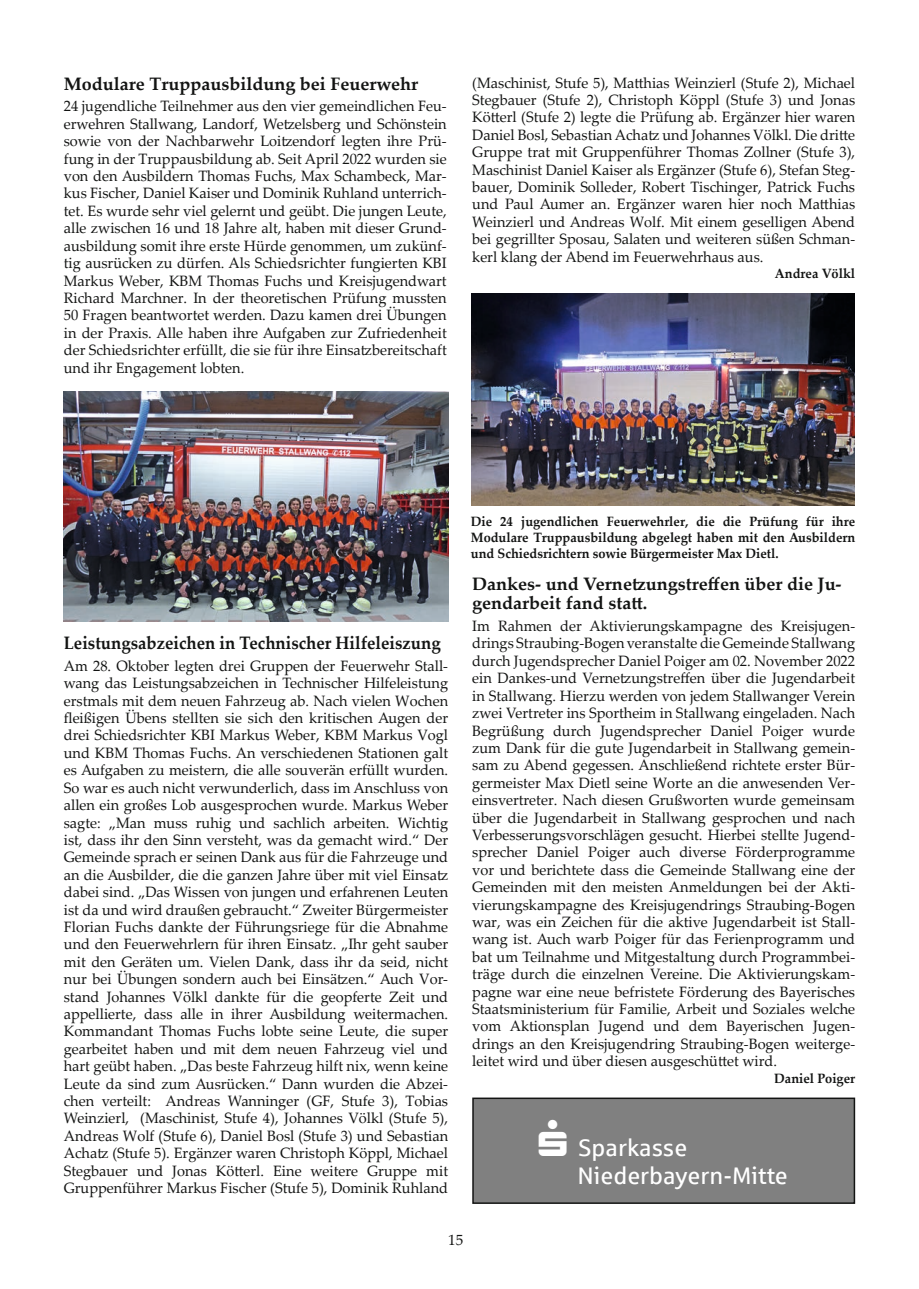
<style>
.page{position:relative;width:919px;height:1289px;background:#fff}
.page>*{position:absolute;margin:0;border:0;box-sizing:border-box;transform-origin:0 0}
.t1{font:24px/28.8px "Sparkasse Rg";color:#fff}
.t2{font:700 18px/19.8px "Palatino Linotype";color:#131413}
.t3{font:700 18px "Palatino Linotype";color:#131413;scale:.93 1}
.t4{font:15px/17.4px "Palatino Linotype";color:#131413;text-align:justify}
.t5{font:700 13.5px/16.2px "Palatino Linotype";color:#131413;text-align:justify;scale:.95 1}
</style>
<div class="page">
<div style="left:473px;top:1098px;width:381px;height:105px;background:#808080"></div>
<div style="left:472px;top:1097px;width:383px;height:106px;border:2px solid #131413"></div>
<img style="left:64px;top:391px;width:384px;height:230px">
<img style="left:472px;top:293px;width:382px;height:212px">
<p class="t2" style="left:64px;top:73px;width:356px">Modulare Truppausbildung bei Feuerwehr</p>
<p class="t4" style="left:64px;top:97px;width:384px">24 jugendliche Teilnehmer aus den vier gemeindlichen Feu&shy;erwehren Stallwang, Landorf, Wetzelsberg und Schönstein sowie von der Nachbarwehr Loitzendorf legten ihre Prü&shy;fung in der Truppausbildung ab. Seit April 2022 wurden sie von den Ausbildern Thomas Fuchs, Max Schambeck, Mar&shy;kus Fischer, Daniel Kaiser und Dominik Ruhland unterrich&shy;tet. Es wurde sehr viel gelernt und geübt. Die jungen Leute, alle zwischen 16 und 18 Jahre alt, haben mit dieser Grund&shy;ausbildung somit ihre erste Hürde genommen, um zukünf&shy;tig ausrücken zu dürfen. Als Schiedsrichter fungierten KBI Markus Weber, KBM Thomas Fuchs und Kreisjugendwart Richard Marchner. In der theoretischen Prüfung mussten 50 Fragen beantwortet werden. Dazu kamen drei Übungen in der Praxis. Alle haben ihre Aufgaben zur Zufriedenheit der Schiedsrichter erfüllt, die sie für ihre Einsatzbereitschaft und ihr Engagement lobten.</p>
<p class="t4" style="left:472px;top:73px;width:384px">(Maschinist, Stufe 5), Matthias Weinzierl (Stufe 2), Michael Stegbauer (Stufe 2), Christoph Köppl (Stufe 3) und Jonas Kötterl (Stufe 2) legte die Prüfung ab. Ergänzer hier waren Daniel Bosl, Sebastian Achatz und Johannes Völkl. Die dritte Gruppe trat mit Gruppenführer Thomas Zollner (Stufe 3), Maschinist Daniel Kaiser als Ergänzer (Stufe 6), Stefan Steg&shy;bauer, Dominik Solleder, Robert Tischinger, Patrick Fuchs und Paul Aumer an. Ergänzer waren hier noch Matthias Weinzierl und Andreas Wolf. Mit einem geselligen Abend bei gegrillter Sposau, Salaten und weiteren süßen Schman&shy;kerl klang der Abend im Feuerwehrhaus aus.</p>
<p class="t5" style="left:774px;top:265px;width:86px">Andrea Völkl</p>
<p class="t3" style="left:64px;top:630px;width:407px">Leistungsabzeichen in Technischer Hilfeleiszung</p>
<p class="t4" style="left:64px;top:656px;width:386px">Am 28. Oktober legten drei Gruppen der Feuerwehr Stall&shy;wang das Leistungsabzeichen in Technischer Hilfeleistung erstmals mit dem neuen Fahrzeug ab. Nach vielen Wochen fleißigen Übens stellten sie sich den kritischen Augen der drei Schiedsrichter KBI Markus Weber, KBM Markus Vogl und KBM Thomas Fuchs. An verschiedenen Stationen galt es Aufgaben zu meistern, die alle souverän erfüllt wurden.<br>So war es auch nicht verwunderlich, dass im Anschluss von allen ein großes Lob ausgesprochen wurde. Markus Weber sagte: „Man muss ruhig und sachlich arbeiten. Wichtig ist, dass ihr den Sinn versteht, was da gemacht wird.“ Der Gemeinde sprach er seinen Dank aus für die Fahrzeuge und an die Ausbilder, die die ganzen Jahre über mit viel Einsatz dabei sind. „Das Wissen von jungen und erfahrenen Leuten ist da und wird draußen gebraucht.“ Zweiter Bürgermeister Florian Fuchs dankte der Führungsriege für die Abnahme und den Feuerwehrlern für ihren Einsatz. „Ihr geht sauber mit den Geräten um. Vielen Dank, dass ihr da seid, nicht nur bei Übungen sondern auch bei Einsätzen.“ Auch Vor&shy;stand Johannes Völkl dankte für die geopferte Zeit und appellierte, dass alle in ihrer Ausbildung weitermachen.<br>Kommandant Thomas Fuchs lobte seine Leute, die super gearbeitet haben und mit dem neuen Fahrzeug viel und hart geübt haben. „Das beste Fahrzeug hilft nix, wenn keine Leute da sind zum Ausrücken.“ Dann wurden die Abzei&shy;chen verteilt: Andreas Wanninger (GF, Stufe 3), Tobias Weinzierl, (Maschinist, Stufe 4), Johannes Völkl (Stufe 5), Andreas Wolf (Stufe 6), Daniel Bosl (Stufe 3) und Sebastian Achatz (Stufe 5). Ergänzer waren Christoph Köppl, Michael Stegbauer und Jonas Kötterl. Eine weitere Gruppe mit Gruppenführer Markus Fischer (Stufe 5), Dominik Ruhland</p>
<p class="t5" style="left:471px;top:513px;width:406px">Die 24 jugendlichen Feuerwehrler, die die Prüfung für ihre Modulare Truppausbildung abgelegt haben mit den Ausbildern und Schiedsrichtern sowie Bürgermeister Max Dietl.</p>
<p class="t2" style="left:472px;top:573px;width:371px">Dankes- und Vernetzungstreffen über die Ju&shy;gendarbeit fand statt.</p>
<p class="t4" style="left:472px;top:616px;width:384px">Im Rahmen der Aktivierungskampagne des Kreisjugen&shy;drings Straubing-Bogen veranstalte die Gemeinde Stallwang durch Jugendsprecher Daniel Poiger am 02. November 2022 ein Dankes-und Vernetzungstreffen über die Jugendarbeit in Stallwang. Hierzu werden von jedem Stallwanger Verein zwei Vertreter ins Sportheim in Stallwang eingeladen. Nach Begrüßung durch Jugendsprecher Daniel Poiger wurde zum Dank für die gute Jugendarbeit in Stallwang gemein&shy;sam zu Abend gegessen. Anschließend richtete erster Bür&shy;germeister Max Dietl seine Worte an die anwesenden Ver&shy;einsvertreter. Nach diesen Grußworten wurde gemeinsam über die Jugendarbeit in Stallwang gesprochen und nach Verbesserungsvorschlägen gesucht. Hierbei stellte Jugend&shy;sprecher Daniel Poiger auch diverse Förderprogramme vor und berichtete dass die Gemeinde Stallwang eine der Gemeinden mit den meisten Anmeldungen bei der Akti&shy;vierungskampagne des Kreisjugendrings Straubing-Bogen war, was ein Zeichen für die aktive Jugendarbeit ist Stall&shy;wang ist. Auch warb Poiger für das Ferienprogramm und bat um Teilnahme und Mitgestaltung durch Programmbei&shy;träge durch die einzelnen Vereine. Die Aktivierungskam&shy;pagne war eine neue befristete Förderung des Bayerisches Staatsministerium für Familie, Arbeit und Soziales welche vom Aktionsplan Jugend und dem Bayerischen Jugen&shy;drings an den Kreisjugendring Straubing-Bogen weiterge&shy;leitet wird und über diesen ausgeschüttet wird.</p>
<p class="t5" style="left:774px;top:1069px;width:87px">Daniel Poiger</p>
<h1 class="t1" style="left:577px;top:1132px;width:212px">Sparkasse<br>Niederbayern-Mitte</h1>
<p class="t4" style="left:448px;top:1230px;width:16px">15</p>
</div>
